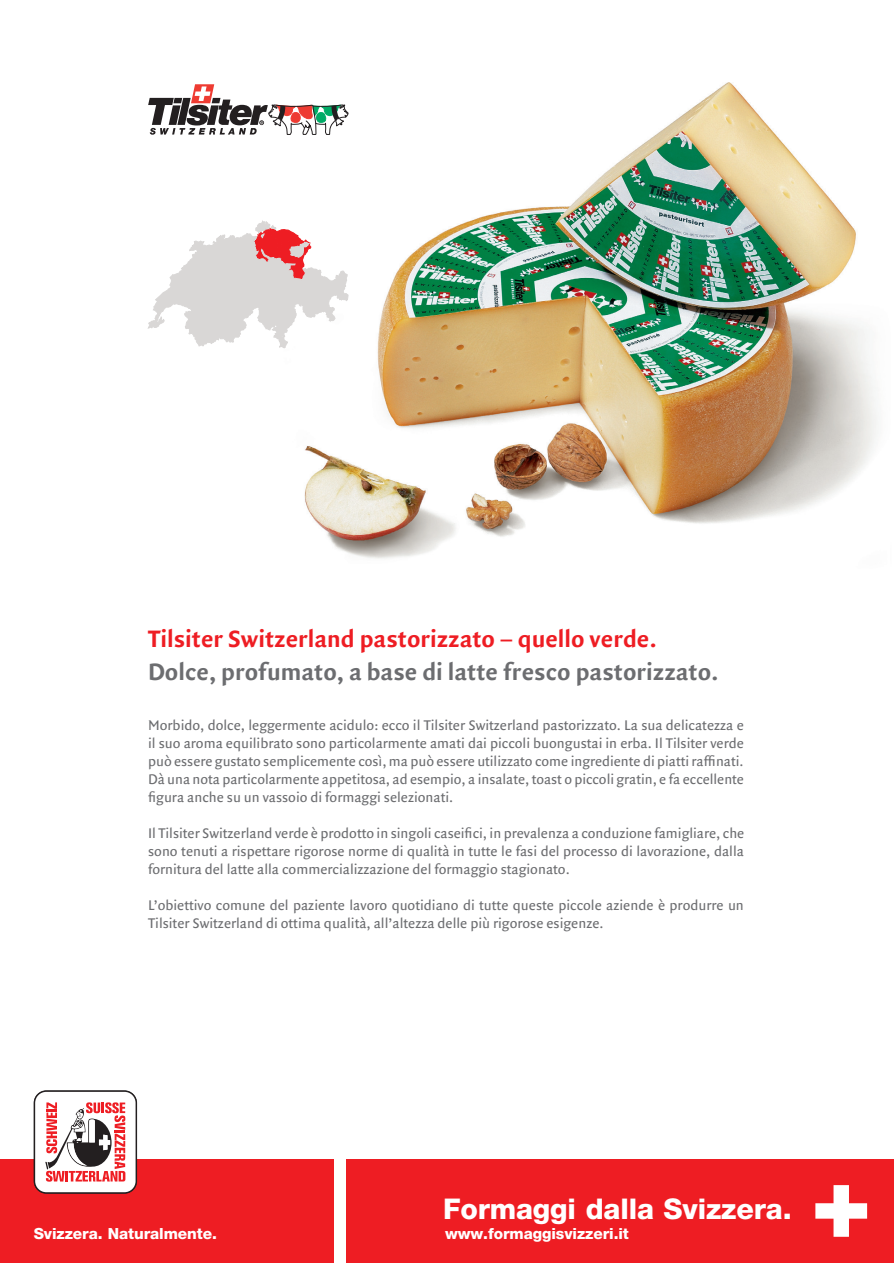
<style>
.page{position:relative;width:894px;height:1263px;background:#fff}
.page>*{position:absolute;margin:0;border:0;box-sizing:border-box;transform-origin:0 0}
.t1{font:800 28.5px "Helvetica Neue LT Std";letter-spacing:-.005em;color:#fff}
.t2{font:700 25.5px "Quadraat Sans";color:#6c6d70}
.t3{font:700 25.5px "Quadraat Sans";color:#ee1d23}
.t4{font:800 15.45px "Helvetica Neue LT Std";letter-spacing:-.005em;color:#fff}
.t5{font:15px/18px "Quadraat Sans";color:#6c6d70;text-align:justify}
</style>
<div class="page">
<div style="left:0;top:1159px;width:893px;height:103px;background:#ee1d23"></div>
<div style="left:334px;top:1147px;width:12px;height:115px;background:#fff"></div>
<div style="left:34px;top:1091px;width:102px;height:101px;background:#fff;border-radius:12px"></div>
<div style="left:34px;top:1090px;width:103px;height:103px;border:1px solid #231f20;border-radius:12px"></div>
<svg style="left:45px;top:1102px;width:80px;height:79px"></svg>
<svg style="left:815px;top:1185px;width:51px;height:51px"></svg>
<img style="left:262px;top:82px;width:615px;height:477px">
<svg style="left:148px;top:84px;width:200px;height:51px"></svg>
<svg style="left:148px;top:221px;width:200px;height:127px"></svg>
<h2 class="t3" style="left:148px;top:624px;width:509px">Tilsiter Switzerland pastorizzato – quello verde.</h2>
<h2 class="t2" style="left:148px;top:657px;width:571px">Dolce, profumato, a base di latte fresco pastorizzato.</h2>
<p class="t5" style="left:148px;top:716px;width:597px">Morbido, dolce, leggermente acidulo: ecco il Tilsiter Switzerland pastorizzato. La sua delicatezza e il suo aroma equilibrato sono particolarmente amati dai piccoli buongustai in erba. Il Tilsiter verde può essere gustato semplicemente così, ma può essere utilizzato come ingrediente di piatti raffinati.<br>Dà una nota particolarmente appetitosa, ad esempio, a insalate, toast o piccoli gratin, e fa eccellente figura anche su un vassoio di formaggi selezionati.</p>
<p class="t5" style="left:148px;top:824px;width:597px">Il Tilsiter Switzerland verde è prodotto in singoli caseifici, in prevalenza a conduzione famigliare, che sono tenuti a rispettare rigorose norme di qualità in tutte le fasi del processo di lavorazione, dalla fornitura del latte alla commercializzazione del formaggio stagionato.</p>
<p class="t5" style="left:148px;top:896px;width:597px">L’obiettivo comune del paziente lavoro quotidiano di tutte queste piccole aziende è produrre un<br>Tilsiter Switzerland di ottima qualità, all’altezza delle più rigorose esigenze.</p>
<h1 class="t1" style="left:443px;top:1191px;width:350px">Formaggi dalla Svizzera.</h1>
<p class="t4" style="left:34px;top:1224px;width:185px">Svizzera. Naturalmente.</p>
<p class="t4" style="left:445px;top:1224px;width:185px">www.formaggisvizzeri.it</p>
</div>
